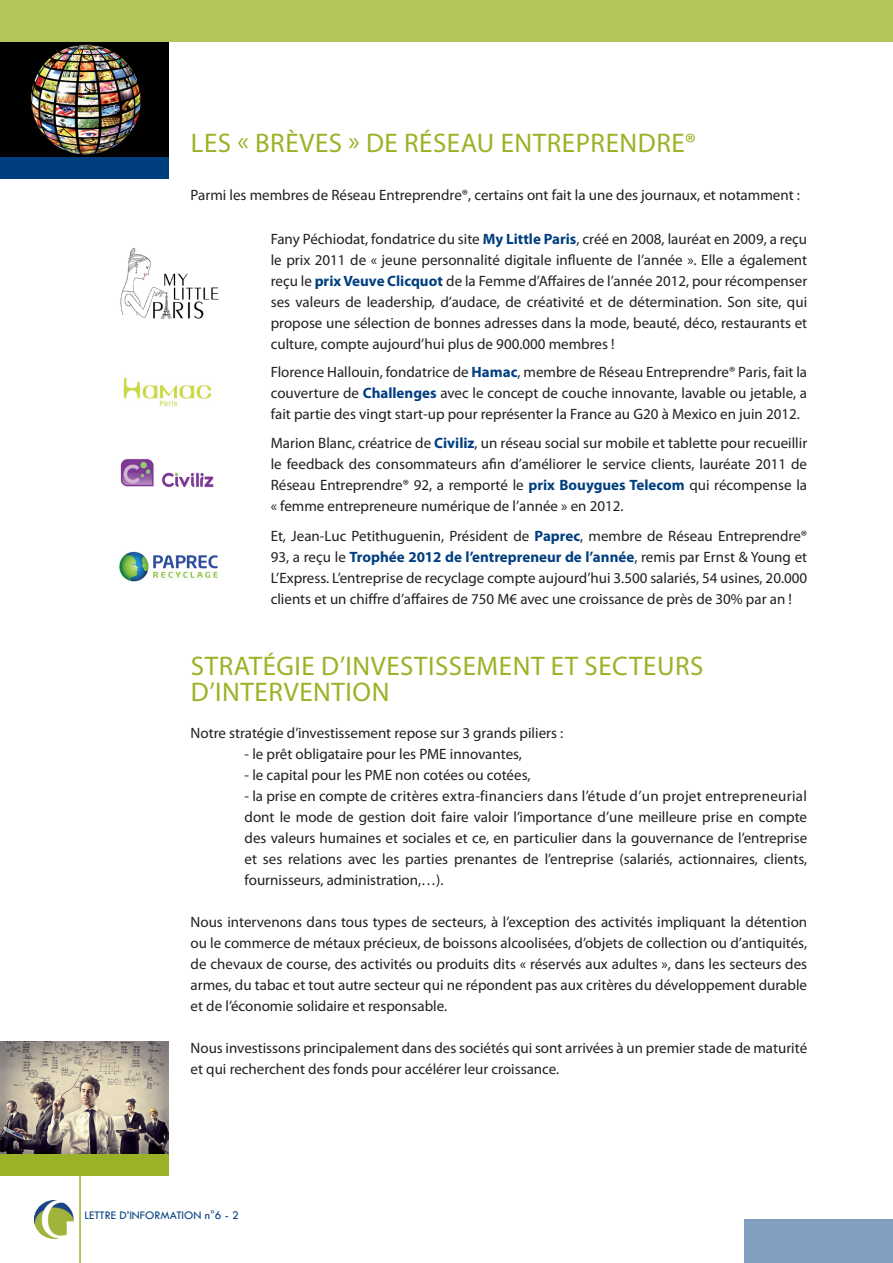
<style>
.page{position:relative;width:893px;height:1263px;background:#fff}
.page>*{position:absolute;margin:0;border:0;box-sizing:border-box;transform-origin:0 0}
.t1{font:27px "Myriad Pro";letter-spacing:.02em;color:#9cb226}
.t2{font:15px/21px "Myriad Pro";color:#231f20;text-align:justify}
.t3{font:12px "Tw Cen";color:#013e80}
.s1{font-weight:700;color:#013e80}
</style>
<div class="page">
<div style="left:0;top:0;width:893px;height:42px;background:#b4c55c"></div>
<img style="left:0;top:43px;width:169px;height:115px">
<img style="left:34px;top:1200px;width:40px;height:39px">
<hr style="left:79px;top:1175px;width:2px;height:88px;background:#9cb226">
<img style="left:120px;top:248px;width:98px;height:71px">
<img style="left:123px;top:377px;width:89px;height:29px">
<img style="left:120px;top:458px;width:94px;height:30px">
<img style="left:119px;top:552px;width:99px;height:30px">
<div style="left:0;top:158px;width:169px;height:21px;background:#013e80"></div>
<img style="left:0;top:1041px;width:169px;height:113px">
<div style="left:0;top:1154px;width:169px;height:21px;background:#9cb226"></div>
<div style="left:744px;top:1219px;width:149px;height:44px;background:#809ebf"></div>
<h1 class="t1" style="left:191px;top:126px;width:124px">Les « brèves</h1>
<h1 class="t1" style="left:348px;top:126px;width:86px">» de Résea</h1>
<h1 class="t1" style="left:477px;top:126px;width:54px">u Entreprendre</h1>
<h1 class="t1" style="left:685px;top:126px;width:13px">®</h1>
<p class="t2" style="left:191px;top:185px;width:611px">Parmi les membres de Réseau Entreprendre®, certains ont fait la une des journaux, et notamment :</p>
<p class="t2" style="left:271px;top:228px;width:538px">Fany Péchiodat, fondatrice du site <span class="s1">My Little Paris</span>, créé en 2008, lauréat en 2009, a reçu le prix 2011 de « jeune personnalité digitale influente de l’année ». Elle a également reçu le <span class="s1">prix Veuve Clicquot</span> de la Femme d’Affaires de l’année 2012, pour récompenser ses valeurs de leadership, d’audace, de créativité et de détermination. Son site, qui propose une sélection de bonnes adresses dans la mode, beauté, déco, restaurants et culture, compte aujourd’hui plus de 900.000 membres !</p>
<p class="t2" style="left:271px;top:361px;width:538px">Florence Hallouin, fondatrice de <span class="s1">Hamac</span>, membre de Réseau Entreprendre® Paris, fait la couverture de <span class="s1">Challenges</span> avec le concept de couche innovante, lavable ou jetable, a fait partie des vingt start-up pour représenter la France au G20 à Mexico en juin 2012.</p>
<p class="t2" style="left:271px;top:432px;width:538px">Marion Blanc, créatrice de <span class="s1">Civiliz</span>, un réseau social sur mobile et tablette pour recueillir le feedback des consommateurs afin d’améliorer le service clients, lauréate 2011 de Réseau Entreprendre® 92, a remporté le <span class="s1">prix Bouygues Telecom</span> qui récompense la « femme entrepreneure numérique de l’année » en 2012.</p>
<p class="t2" style="left:271px;top:525px;width:538px">Et, Jean-Luc Petithuguenin, Président de <span class="s1">Paprec</span>, membre de Réseau Entreprendre® 93, a reçu le <span class="s1">Trophée 2012 de l’entrepreneur de l’année</span>, remis par Ernst &amp; Young et L’Express. L’entreprise de recyclage compte aujourd’hui 3.500 salariés, 54 usines, 20.000 clients et un chiffre d’affaires de 750 M€ avec une croissance de près de 30% par an !</p>
<h1 class="t1" style="left:191px;top:650px;width:29px">Stratégie</h1>
<h1 class="t1" style="left:321px;top:650px;width:40px">d’investissement</h1>
<h1 class="t1" style="left:551px;top:650px;width:49px">et secte</h1>
<h1 class="t1" style="left:657px;top:650px;width:32px">urs</h1>
<h1 class="t1" style="left:191px;top:675px;width:40px">d’intervention</h1>
<p class="t2" style="left:191px;top:722px;width:374px">Notre stratégie d’investissement repose sur 3 grands piliers :</p>
<p class="t2" style="left:245px;top:743px;width:279px">- le prêt obligataire pour les PME innovantes,</p>
<p class="t2" style="left:245px;top:764px;width:287px">- le capital pour les PME non cotées ou cotées,</p>
<p class="t2" style="left:245px;top:785px;width:564px">- la prise en compte de critères extra-financiers dans l’étude d’un projet entrepreneurial dont le mode de gestion doit faire valoir l’importance d’une meilleure prise en compte des valeurs humaines et sociales et ce, en particulier dans la gouvernance de l’entreprise et ses relations avec les parties prenantes de l’entreprise (salariés, actionnaires, clients, fournisseurs, administration,…).</p>
<p class="t2" style="left:191px;top:911px;width:618px">Nous intervenons dans tous types de secteurs, à l’exception des activités impliquant la détention ou le commerce de métaux précieux, de boissons alcoolisées, d’objets de collection ou d’antiquités, de chevaux de course, des activités ou produits dits « réservés aux adultes », dans les secteurs des armes, du tabac et tout autre secteur qui ne répondent pas aux critères du développement durable et de l’économie solidaire et responsable.</p>
<p class="t2" style="left:191px;top:1037px;width:618px">Nous investissons principalement dans des sociétés qui sont arrivées à un premier stade de maturité et qui recherchent des fonds pour accélérer leur croissance.</p>
<p class="t3" style="left:84px;top:1208px;width:156px">LETTRE D’INFORMATION n°6 - 2</p>
</div>
